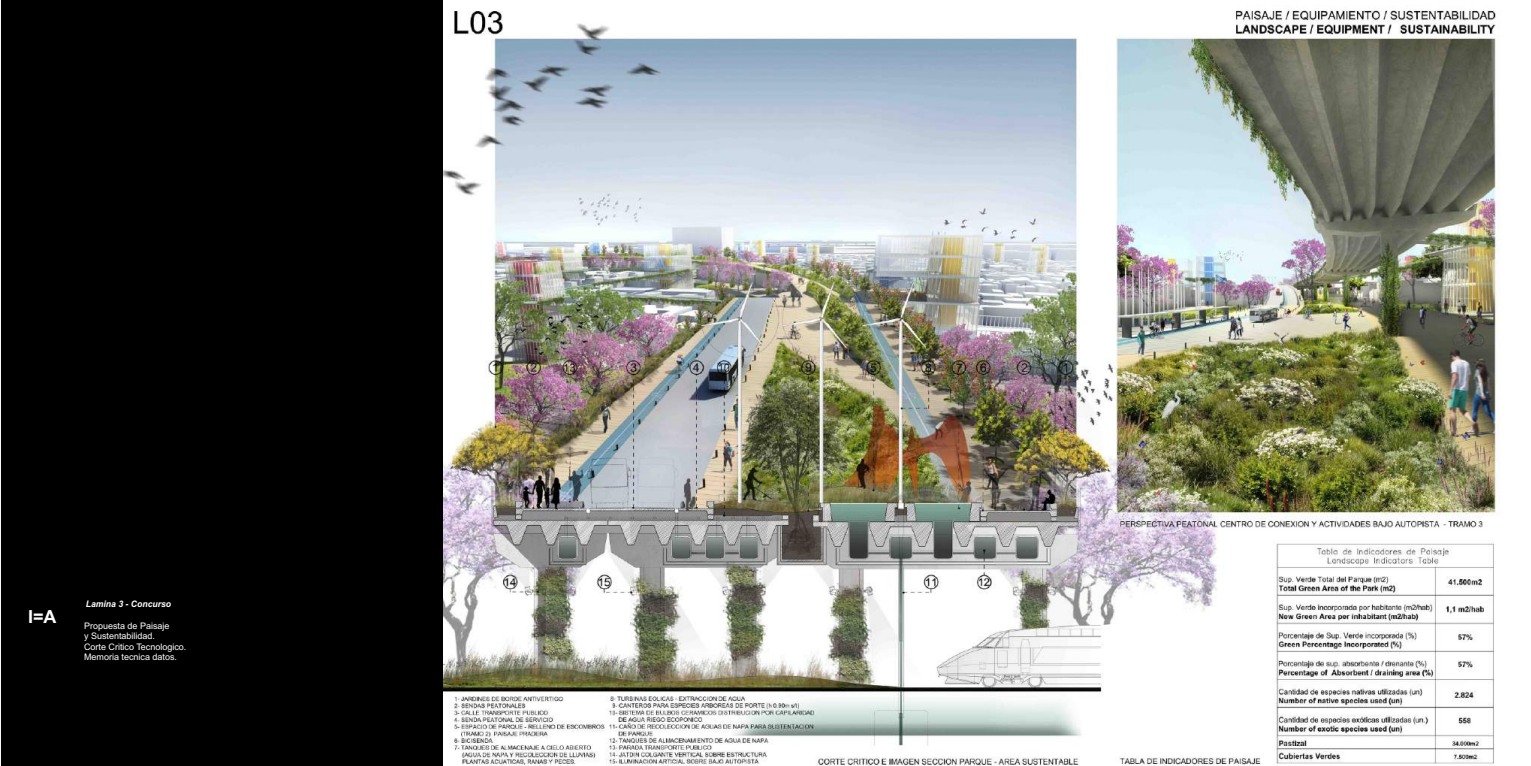
<style>
.page{position:relative;width:1531px;height:766px;background:#fff}
.page>*{position:absolute;margin:0;border:0;box-sizing:border-box;transform-origin:0 0}
.t1{font:700 18px "Arial";color:#fff}
.t2{font:9px/10.1px "Arial";color:#fff}
.t3{font:italic 700 9px "Arial";color:#fff;scale:.96 1}
</style>
<div class="page">
<div style="left:1px;top:0;width:442px;height:765px;background:#000"></div>
<img style="left:443px;top:10px;width:1057px;height:755px">
<h1 class="t1" style="left:28px;top:609px;width:30px">I=A</h1>
<p class="t3" style="left:86px;top:600px;width:90px">Lamina 3 - Concurso</p>
<p class="t2" style="left:84px;top:622px;width:104px">Propuesta de Paisaje<br>y Sustentabilidad.<br>Corte Critico Tecnologico.<br>Memoria tecnica datos.</p>
</div>
